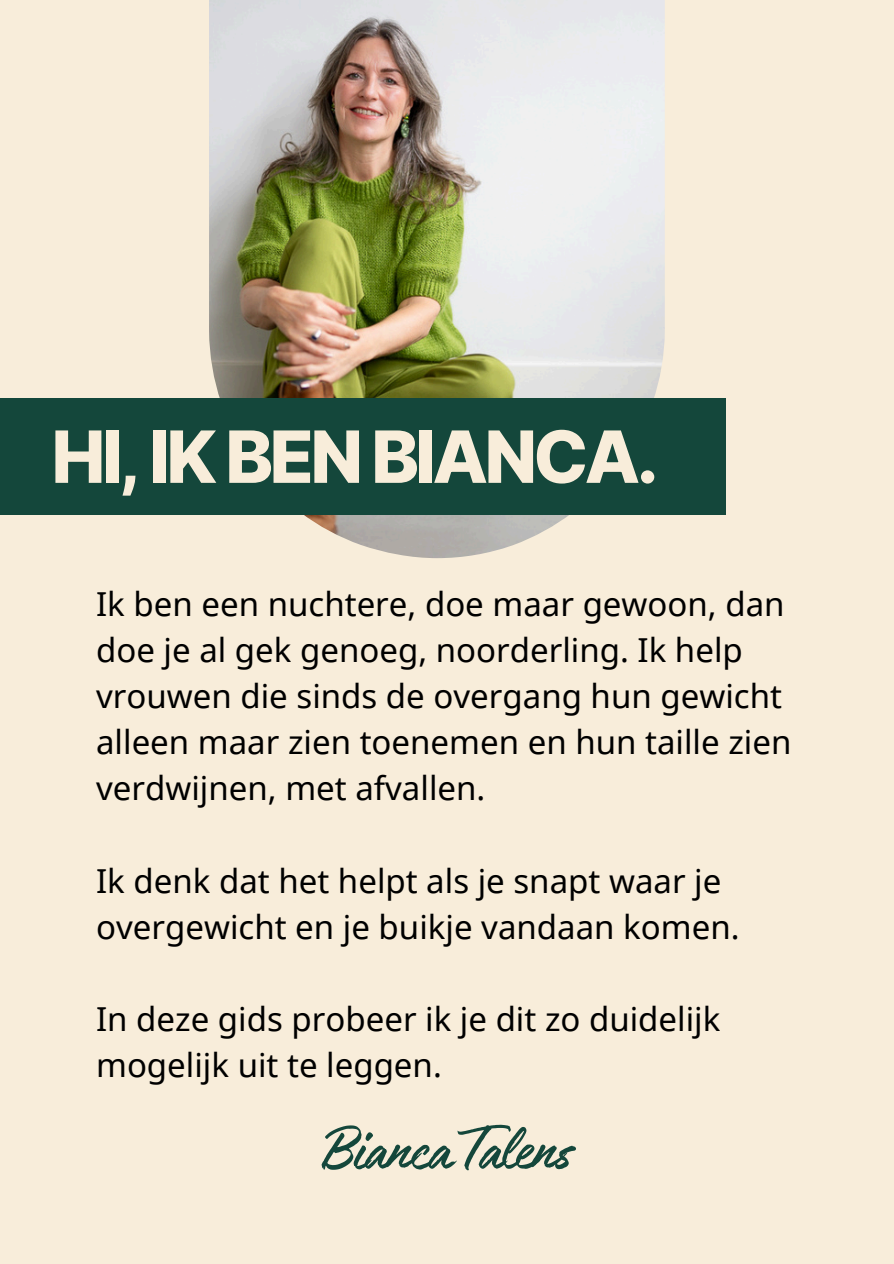
<style>
.page{position:relative;width:894px;height:1264px;background:#fff}
.page>*{position:absolute;margin:0;border:0;box-sizing:border-box;transform-origin:0 0}
.t1{font:800 72px "Inter";letter-spacing:-.05em;color:#f8edda}
.t2{font:72px "Authenia Solid";letter-spacing:-.05em;color:#14473b}
.t3{font:33px/46.2px "Noto Sans";color:#000}
</style>
<div class="page">
<div style="left:0;top:0;width:893px;height:1263px;background:#f8edda"></div>
<img style="left:209px;top:0;width:455px;height:558px">
<div style="left:0;top:398px;width:725px;height:117px;background:#14473b"></div>
<p class="t1" style="left:51px;top:413px;width:608px">HI, IK BEN BIANCA.</p>
<p class="t3" style="left:96px;top:580px;width:696px">Ik ben een nuchtere, doe maar gewoon, dan doe je al gek genoeg, noorderling. Ik help vrouwen die sinds de overgang hun gewicht alleen maar zien toenemen en hun taille zien verdwijnen, met afvallen.</p>
<h1 class="t3" style="left:96px;top:856px;width:645px">Ik denk dat het helpt als je snapt waar je overgewicht en je buikje vandaan komen.</h1>
<p class="t3" style="left:96px;top:995px;width:625px">In deze gids probeer ik je dit zo duidelijk mogelijk uit te leggen.</p>
<h2 class="t2" style="left:320px;top:1111px;width:254px">BiancaTalens</h2>
</div>
